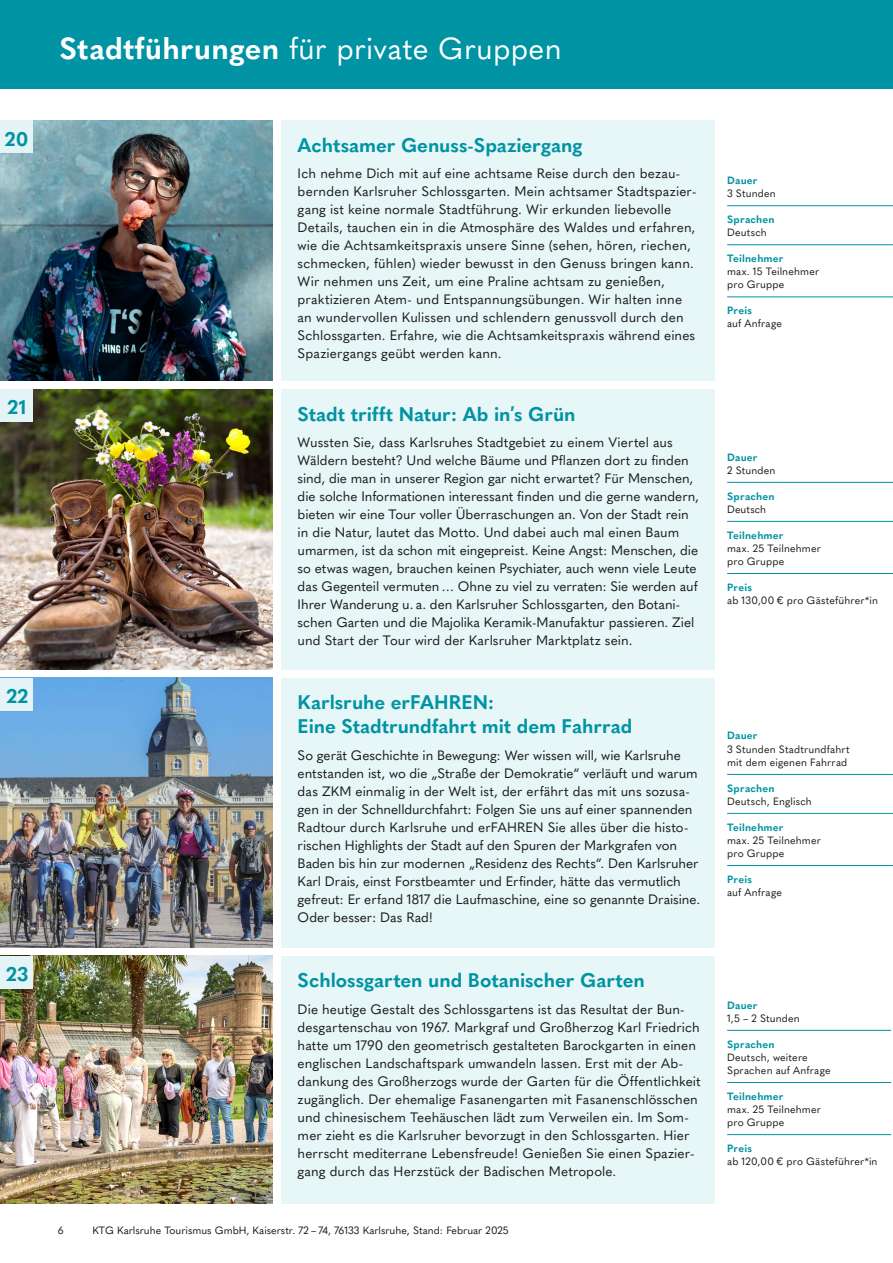
<style>
.page{position:relative;width:893px;height:1263px;background:#fff}
.page>*{position:absolute;margin:0;border:0;box-sizing:border-box;transform-origin:0 0}
.t1{font:30px "Quasimoda";letter-spacing:.01em;color:#fff}
.t2{font:700 19.5px/24px "Quasimoda";letter-spacing:-.005em;color:#0093a3}
.t3{font:13.5px/18px "Quasimoda";letter-spacing:.005em;color:#1a1a18}
.t4{font:10.5px/13.2px "Quasimoda";letter-spacing:.015em;color:#1a1a18}
.t5{font:700 10.5px "Quasimoda";letter-spacing:.015em;color:#0093a3}
.s1{font-weight:700}
</style>
<div class="page">
<div style="left:281px;top:389px;width:433px;height:280px;background:#e7f6f7"></div>
<div style="left:281px;top:120px;width:433px;height:261px;background:#e7f6f7"></div>
<hr style="left:727px;top:205px;width:166px;height:1px;background:#0093a3">
<hr style="left:727px;top:244px;width:166px;height:1px;background:#0093a3">
<hr style="left:727px;top:297px;width:166px;height:1px;background:#0093a3">
<hr style="left:727px;top:482px;width:166px;height:1px;background:#0093a3">
<hr style="left:727px;top:521px;width:166px;height:1px;background:#0093a3">
<hr style="left:727px;top:573px;width:166px;height:1px;background:#0093a3">
<img style="left:0;top:120px;width:272px;height:261px">
<img style="left:0;top:389px;width:272px;height:280px">
<div style="left:0;top:0;width:893px;height:89px;background:#0093a3"></div>
<div style="left:281px;top:678px;width:433px;height:269px;background:#e7f6f7"></div>
<hr style="left:727px;top:774px;width:166px;height:1px;background:#0093a3">
<hr style="left:727px;top:813px;width:166px;height:1px;background:#0093a3">
<hr style="left:727px;top:865px;width:166px;height:1px;background:#0093a3">
<img style="left:0;top:678px;width:272px;height:269px">
<div style="left:0;top:120px;width:33px;height:33px;background:#e4f3f5"></div>
<div style="left:0;top:389px;width:33px;height:33px;background:#e4f3f5"></div>
<div style="left:0;top:678px;width:33px;height:33px;background:#e4f3f5"></div>
<div style="left:281px;top:956px;width:433px;height:247px;background:#e7f6f7"></div>
<hr style="left:727px;top:1030px;width:164px;height:1px;background:#0093a3">
<hr style="left:727px;top:1082px;width:164px;height:1px;background:#0093a3">
<hr style="left:727px;top:1134px;width:164px;height:1px;background:#0093a3">
<img style="left:0;top:956px;width:272px;height:247px">
<div style="left:0;top:956px;width:33px;height:33px;background:#e4f3f5"></div>
<h1 class="t1" style="left:60px;top:26px;width:504px"><span class="s1">Stadtführungen</span> für private Gruppen</h1>
<h2 class="t2" style="left:5px;top:125px;width:25px">20</h2>
<h2 class="t2" style="left:298px;top:131px;width:286px">Achtsamer Genuss-Spaziergang</h2>
<p class="t3" style="left:298px;top:164px;width:400px">Ich nehme Dich mit auf eine achtsame Reise durch den bezau&shy;bernden Karlsruher Schlossgarten. Mein achtsamer Stadtspazier&shy;gang ist keine normale Stadtführung. Wir erkunden liebevolle Details, tauchen ein in die Atmosphäre des Waldes und erfahren, wie die Achtsamkeitspraxis unsere Sinne (sehen, hören, riechen, schmecken, fühlen) wieder bewusst in den Genuss bringen kann.<br>Wir nehmen uns Zeit, um eine Praline achtsam zu genießen, praktizieren Atem- und Entspannungsübungen. Wir halten inne an wundervollen Kulissen und schlendern genussvoll durch den Schlossgarten. Erfahre, wie die Achtsamkeitspraxis während eines Spaziergangs geübt werden kann.</p>
<p class="t5" style="left:727px;top:172px;width:32px">Dauer</p>
<p class="t4" style="left:727px;top:186px;width:50px">3 Stunden</p>
<p class="t5" style="left:727px;top:211px;width:49px">Sprachen</p>
<p class="t4" style="left:727px;top:225px;width:41px">Deutsch</p>
<p class="t5" style="left:727px;top:250px;width:58px">Teilnehmer</p>
<p class="t4" style="left:727px;top:264px;width:94px">max. 15 Teilnehmer pro Gruppe</p>
<p class="t5" style="left:727px;top:302px;width:26px">Preis</p>
<p class="t4" style="left:727px;top:316px;width:56px">auf Anfrage</p>
<h2 class="t2" style="left:8px;top:394px;width:20px">21</h2>
<h2 class="t2" style="left:298px;top:400px;width:279px">Stadt trifft Natur: Ab in′s Grün</h2>
<p class="t3" style="left:298px;top:432px;width:403px">Wussten Sie, dass Karlsruhes Stadtgebiet zu einem Viertel aus Wäldern besteht? Und welche Bäume und Pflanzen dort zu finden sind, die man in unserer Region gar nicht erwartet? Für Menschen, die solche Informationen interessant finden und die gerne wandern, bieten wir eine Tour voller Überraschungen an. Von der Stadt rein in die Natur, lautet das Motto. Und dabei auch mal einen Baum umarmen, ist da schon mit eingepreist. Keine Angst: Menschen, die so etwas wagen, brauchen keinen Psychiater, auch wenn viele Leute das Gegenteil vermuten … Ohne zu viel zu verraten: Sie werden auf Ihrer Wanderung u. a. den Karlsruher Schlossgarten, den Botani&shy;schen Garten und die Majolika Keramik-Manufaktur passieren. Ziel und Start der Tour wird der Karlsruher Marktplatz sein.</p>
<p class="t5" style="left:727px;top:449px;width:32px">Dauer</p>
<p class="t4" style="left:727px;top:463px;width:50px">2 Stunden</p>
<p class="t5" style="left:727px;top:488px;width:49px">Sprachen</p>
<p class="t4" style="left:727px;top:502px;width:41px">Deutsch</p>
<p class="t5" style="left:727px;top:527px;width:58px">Teilnehmer</p>
<p class="t4" style="left:727px;top:541px;width:95px">max. 25 Teilnehmer pro Gruppe</p>
<p class="t5" style="left:727px;top:579px;width:26px">Preis</p>
<p class="t4" style="left:727px;top:593px;width:152px">ab 130,00 € pro Gästeführer*in</p>
<h2 class="t2" style="left:6px;top:683px;width:24px">22</h2>
<h2 class="t2" style="left:298px;top:689px;width:336px">Karlsruhe erFAHREN:<br>Eine Stadtrundfahrt mit dem Fahrrad</h2>
<p class="t3" style="left:298px;top:745px;width:404px">So gerät Geschichte in Bewegung: Wer wissen will, wie Karlsruhe entstanden ist, wo die „Straße der Demokratie“ verläuft und warum das ZKM einmalig in der Welt ist, der erfährt das mit uns sozusa&shy;gen in der Schnelldurchfahrt: Folgen Sie uns auf einer spannenden Radtour durch Karlsruhe und erFAHREN Sie alles über die histo&shy;rischen Highlights der Stadt auf den Spuren der Markgrafen von Baden bis hin zur modernen „Residenz des Rechts“. Den Karlsruher Karl Drais, einst Forstbeamter und Erfinder, hätte das vermutlich gefreut: Er erfand 1817 die Laufmaschine, eine so genannte Draisine.<br>Oder besser: Das Rad!</p>
<p class="t5" style="left:727px;top:728px;width:32px">Dauer</p>
<p class="t4" style="left:727px;top:742px;width:124px">3 Stunden Stadtrundfahrt mit dem eigenen Fahrrad</p>
<p class="t5" style="left:727px;top:780px;width:49px">Sprachen</p>
<p class="t4" style="left:727px;top:794px;width:86px">Deutsch, Englisch</p>
<p class="t5" style="left:727px;top:819px;width:58px">Teilnehmer</p>
<p class="t4" style="left:727px;top:833px;width:95px">max. 25 Teilnehmer pro Gruppe</p>
<p class="t5" style="left:727px;top:871px;width:26px">Preis</p>
<p class="t4" style="left:727px;top:885px;width:56px">auf Anfrage</p>
<h2 class="t2" style="left:6px;top:961px;width:24px">23</h2>
<h2 class="t2" style="left:298px;top:967px;width:349px">Schlossgarten und Botanischer Garten</h2>
<p class="t3" style="left:298px;top:999px;width:405px">Die heutige Gestalt des Schlossgartens ist das Resultat der Bun&shy;desgartenschau von 1967. Markgraf und Großherzog Karl Friedrich hatte um 1790 den geometrisch gestalteten Barockgarten in einen englischen Landschaftspark umwandeln lassen. Erst mit der Ab&shy;dankung des Großherzogs wurde der Garten für die Öffentlichkeit zugänglich. Der ehemalige Fasanengarten mit Fasanenschlösschen und chinesischem Teehäuschen lädt zum Verweilen ein. Im Som&shy;mer zieht es die Karlsruher bevorzugt in den Schlossgarten. Hier herrscht mediterrane Lebensfreude! Genießen Sie einen Spazier&shy;gang durch das Herzstück der Badischen Metropole.</p>
<p class="t5" style="left:727px;top:997px;width:32px">Dauer</p>
<p class="t4" style="left:727px;top:1011px;width:74px">1,5 – 2 Stunden</p>
<p class="t5" style="left:727px;top:1036px;width:49px">Sprachen</p>
<p class="t4" style="left:727px;top:1050px;width:105px">Deutsch, weitere<br>Sprachen auf Anfrage</p>
<p class="t5" style="left:727px;top:1088px;width:58px">Teilnehmer</p>
<p class="t4" style="left:727px;top:1102px;width:95px">max. 25 Teilnehmer pro Gruppe</p>
<p class="t5" style="left:727px;top:1140px;width:26px">Preis</p>
<p class="t4" style="left:727px;top:1154px;width:152px">ab 120,00 € pro Gästeführer*in</p>
<p class="t4" style="left:58px;top:1222px;width:7px">6</p>
<p class="t4" style="left:92px;top:1222px;width:418px">KTG Karlsruhe Tourismus GmbH, Kaiserstr. 72 – 74, 76133 Karlsruhe, Stand: Februar 2025</p>
</div>
